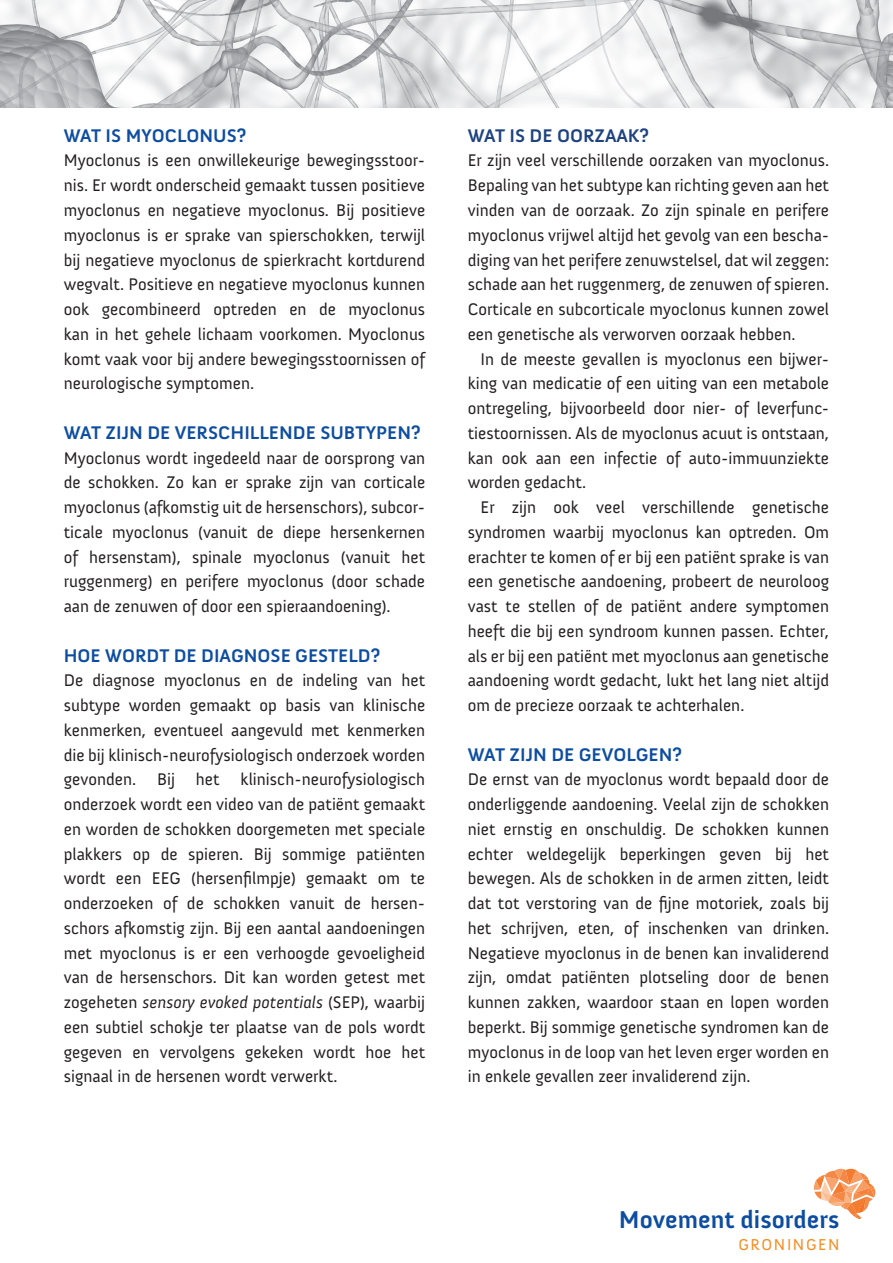
<style>
.page{position:relative;width:893px;height:1263px;background:#fff}
.page>*{position:absolute;margin:0;border:0;box-sizing:border-box;transform-origin:0 0}
.t1{font:700 24.9px "Anivers";color:#0d4da1}
.t2{font:700 18.75px "Anivers";color:#0d4da1}
.t3{font:700 18.75px "Anivers";color:#1e4381}
.t4{font:17.25px/24.8px "Anivers";color:#231f20;text-align:justify}
.t5{font:16.2px "Anivers";letter-spacing:.1em;color:#f68b1f}
.s1{font-style:italic}
</style>
<div class="page">
<img style="left:0;top:0;width:893px;height:108px">
<svg style="left:813px;top:1169px;width:62px;height:50px"></svg>
<p class="t2" style="left:64px;top:125px;width:184px">WAT IS MYOCLONUS?</p>
<p class="t4" style="left:64px;top:149px;width:363px">Myoclonus is een onwillekeurige bewegingsstoor&shy;nis. Er wordt onderscheid gemaakt tussen positieve myoclonus en negatieve myoclonus. Bij positieve myoclonus is er sprake van spierschokken, terwijl bij negatieve myoclonus de spierkracht kortdurend wegvalt. Positieve en negatieve myoclonus kunnen ook gecombineerd optreden en de myoclonus kan in het gehele lichaam voorkomen. Myoclonus komt vaak voor bij andere bewegingsstoornissen of neurologische symptomen.</p>
<p class="t2" style="left:64px;top:422px;width:358px">WAT ZIJN DE VERSCHILLENDE SUBTYPEN?</p>
<p class="t4" style="left:64px;top:446px;width:363px">Myoclonus wordt ingedeeld naar de oorsprong van de schokken. Zo kan er sprake zijn van corticale myoclonus (afkomstig uit de hersenschors), subcor&shy;ticale myoclonus (vanuit de diepe hersenkernen of hersenstam), spinale myoclonus (vanuit het ruggenmerg) en perifere myoclonus (door schade aan de zenuwen of door een spieraandoening).</p>
<p class="t2" style="left:64px;top:645px;width:318px">HOE WORDT DE DIAGNOSE GESTELD?</p>
<p class="t4" style="left:64px;top:668px;width:363px">De diagnose myoclonus en de indeling van het subtype worden gemaakt op basis van klinische kenmerken, eventueel aangevuld met kenmerken die bij klinisch-neurofysiologisch onderzoek worden gevonden. Bij het klinisch-neurofysiologisch onderzoek wordt een video van de patiënt gemaakt en worden de schokken doorgemeten met speciale plakkers op de spieren. Bij sommige patiënten wordt een EEG (hersenfilmpje) gemaakt om te onderzoeken of de schokken vanuit de hersen&shy;schors afkomstig zijn. Bij een aantal aandoeningen met myoclonus is er een verhoogde gevoeligheid van de hersenschors. Dit kan worden getest met zogeheten <span class="s1">sensory evoked potentials</span> (SEP), waarbij een subtiel schokje ter plaatse van de pols wordt gegeven en vervolgens gekeken wordt hoe het signaal in de hersenen wordt verwerkt.</p>
<p class="t3" style="left:468px;top:125px;width:183px">WAT IS DE OORZAAK?</p>
<p class="t4" style="left:468px;top:149px;width:363px">Er zijn veel verschillende oorzaken van myoclonus.<br>Bepaling van het subtype kan richting geven aan het vinden van de oorzaak. Zo zijn spinale en perifere myoclonus vrijwel altijd het gevolg van een bescha&shy;diging van het perifere zenuwstelsel, dat wil zeggen: schade aan het ruggenmerg, de zenuwen of spieren.<br>Corticale en subcorticale myoclonus kunnen zowel een genetische als verworven oorzaak hebben.</p>
<p class="t4" style="left:468px;top:347px;width:363px;text-indent:13px">In de meeste gevallen is myoclonus een bijwer&shy;king van medicatie of een uiting van een metabole ontregeling, bijvoorbeeld door nier- of leverfunc&shy;tiestoornissen. Als de myoclonus acuut is ontstaan, kan ook aan een infectie of auto-immuunziekte worden gedacht.</p>
<p class="t4" style="left:468px;top:495px;width:363px;text-indent:13px">Er zijn ook veel verschillende genetische syndromen waarbij myoclonus kan optreden. Om erachter te komen of er bij een patiënt sprake is van een genetische aandoening, probeert de neuroloog vast te stellen of de patiënt andere symptomen heeft die bij een syndroom kunnen passen. Echter, als er bij een patiënt met myoclonus aan genetische aandoening wordt gedacht, lukt het lang niet altijd om de precieze oorzaak te achterhalen.</p>
<p class="t2" style="left:468px;top:744px;width:216px">WAT ZIJN DE GEVOLGEN?</p>
<p class="t4" style="left:468px;top:767px;width:363px">De ernst van de myoclonus wordt bepaald door de onderliggende aandoening. Veelal zijn de schokken niet ernstig en onschuldig. De schokken kunnen echter weldegelijk beperkingen geven bij het bewegen. Als de schokken in de armen zitten, leidt dat tot verstoring van de fijne motoriek, zoals bij het schrijven, eten, of inschenken van drinken.<br>Negatieve myoclonus in de benen kan invaliderend zijn, omdat patiënten plotseling door de benen kunnen zakken, waardoor staan en lopen worden beperkt. Bij sommige genetische syndromen kan de myoclonus in de loop van het leven erger worden en in enkele gevallen zeer invaliderend zijn.</p>
<h1 class="t1" style="left:619px;top:1206px;width:222px">Movement disorders</h1>
<p class="t5" style="left:738px;top:1235px;width:102px">GRONINGEN</p>
</div>
